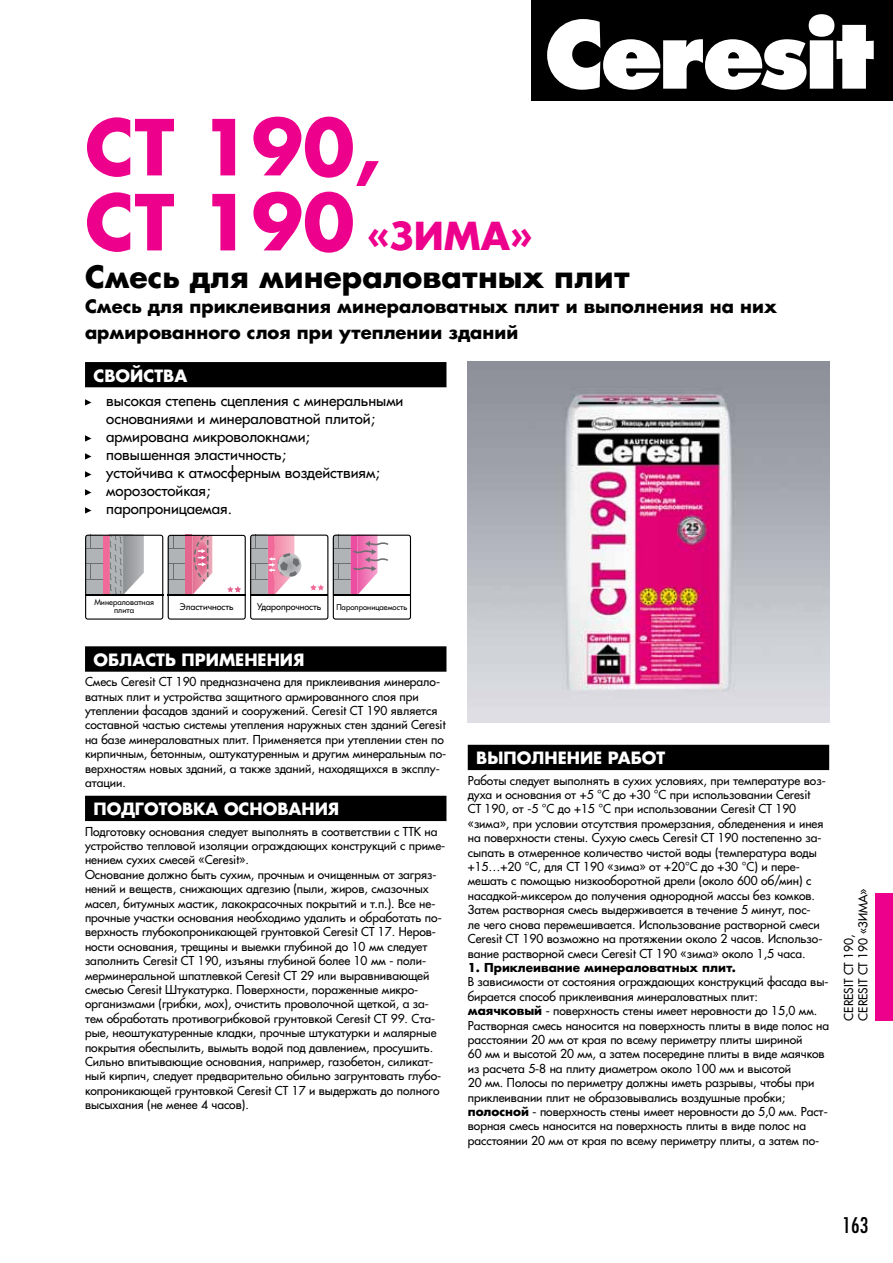
<style>
.page{position:relative;width:893px;height:1263px;background:#fff}
.page>*{position:absolute;margin:0;border:0;box-sizing:border-box;transform-origin:0 0}
.t1{font:700 75px "Favorit";color:#ec008c}
.t2{font:700 37.5px "Favorit";color:#ec008c}
.t3{font:700 30px "Favorit";color:#000}
.t4{font:21px "Favorit Condensed";color:#000}
.t5{font:700 18px/25.5px "Favorit";color:#000}
.t6{font:700 16.5px "Favorit";color:#fff}
.t7{font:15px/18px "Favorit";color:#000}
.t8{font:12px/14.4px "Favorit";color:#000}
.t9{font:700 12px "Favorit";color:#000}
.t10{font:9px "Favorit";color:#000}
.t11{font:8.85px "Favorit";color:#000}
.t12{font:7.8px/7.8px "Favorit";color:#000;text-align:center}
.s1{font-size:75px}
.s2{font-weight:700}
</style>
<div class="page">
<div style="left:531px;top:0;width:362px;height:101px;background:#000"></div>
<svg style="left:547px;top:14px;width:327px;height:76px"></svg>
<div style="left:85px;top:362px;width:361px;height:26px;background:#000"></div>
<div style="left:85px;top:646px;width:361px;height:26px;background:#000"></div>
<div style="left:85px;top:796px;width:361px;height:25px;background:#000"></div>
<svg style="left:85px;top:399px;width:6px;height:7px"></svg>
<svg style="left:85px;top:435px;width:6px;height:7px"></svg>
<svg style="left:85px;top:453px;width:6px;height:7px"></svg>
<svg style="left:85px;top:471px;width:6px;height:7px"></svg>
<svg style="left:85px;top:489px;width:6px;height:7px"></svg>
<svg style="left:85px;top:507px;width:6px;height:7px"></svg>
<svg style="left:85px;top:535px;width:326px;height:85px"></svg>
<div style="left:468px;top:745px;width:361px;height:25px;background:#000"></div>
<img style="left:468px;top:361px;width:361px;height:362px">
<div style="left:876px;top:893px;width:17px;height:127px;background:#ec008c"></div>
<h1 class="t1" style="left:85px;top:95px;width:297px">CТ 190,</h1>
<h2 class="t2" style="left:85px;top:210px;width:449px"><span class="s1">СТ 190</span> «ЗИМА»</h2>
<h3 class="t3" style="left:85px;top:255px;width:546px">Смесь для минераловатных плит</h3>
<h3 class="t5" style="left:85px;top:293px;width:693px">Смесь для приклеивания минераловатных плит и выполнения на них армированного слоя при утеплении зданий</h3>
<h3 class="t6" style="left:94px;top:364px;width:95px">СВОЙСТВА</h3>
<p class="t7" style="left:106px;top:391px;width:299px">высокая степень сцепления с минеральными основаниями и минераловатной плитой; армирована микроволокнами;<br>повышенная эластичность;<br>устойчива к атмосферным воздействиям; морозостойкая;<br>паропроницаемая.</p>
<p class="t12" style="left:94px;top:598px;width:61px">Минераловатная плита</p>
<p class="t11" style="left:180px;top:600px;width:55px">Эластичность</p>
<p class="t10" style="left:257px;top:600px;width:66px">Ударопрочность</p>
<p class="t12" style="left:336px;top:603px;width:73px">Паропроницаемость</p>
<h3 class="t6" style="left:94px;top:648px;width:212px">ОБЛАСТЬ ПРИМЕНЕНИЯ</h3>
<p class="t8" style="left:85px;top:674px;width:363px">Смесь Ceresit CT 190 предназначена для приклеивания минерало&shy;ватных плит и устройства защитного армированного слоя при утеплении фасадов зданий и сооружений. Ceresit CT 190 является составной частью системы утепления наружных стен зданий Ceresit на базе минераловатных плит. Применяется при утеплении стен по кирпичным, бетонным, оштукатуренным и другим минеральным по&shy;верхностям новых зданий, а также зданий, находящихся в эксплу&shy;атации.</p>
<h3 class="t6" style="left:94px;top:797px;width:247px">ПОДГОТОВКА ОСНОВАНИЯ</h3>
<p class="t8" style="left:85px;top:824px;width:362px">Подготовку основания следует выполнять в соответствии с ТТК на устройство тепловой изоляции ограждающих конструкций с приме&shy;нением сухих смесей «Ceresit».<br>Основание должно быть сухим, прочным и очищенным от загряз&shy;нений и веществ, снижающих адгезию (пыли, жиров, смазочных масел, битумных мастик, лакокрасочных покрытий и т.п.). Все не&shy;прочные участки основания необходимо удалить и обработать по&shy;верхность глубокопроникающей грунтовкой Ceresit СТ 17. Неров&shy;ности основания, трещины и выемки глубиной до 10 мм следует заполнить Ceresit СТ 190, изъяны глубиной более 10 мм - поли&shy;мерминеральной шпатлевкой Ceresit CT 29 или выравнивающей смесью Ceresit Штукатурка. Поверхности, пораженные микро&shy;организмами (грибки, мох), очистить проволочной щеткой, а за&shy;тем обработать противогрибковой грунтовкой Ceresit CT 99. Ста&shy;рые, неоштукатуренные кладки, прочные штукатурки и малярные покрытия обеспылить, вымыть водой под давлением, просушить.<br>Сильно впитывающие основания, например, газобетон, силикат&shy;ный кирпич, следует предварительно обильно загрунтовать глубо&shy;копроникающей грунтовкой Ceresit CT 17 и выдержать до полного высыхания (не менее 4 часов).</p>
<h3 class="t6" style="left:476px;top:746px;width:191px">ВЫПОЛНЕНИЕ РАБОТ</h3>
<p class="t8" style="left:468px;top:773px;width:359px">Работы следует выполнять в сухих условиях, при температуре воз&shy;духа и основания от +5 °С до +30 °С при использовании Ceresit CT 190, от -5 °С до +15 °С при использовании Ceresit CT 190 «зима», при условии отсутствия промерзания, обледенения и инея на поверхности стены. Сухую смесь Ceresit CT 190 постепенно за&shy;сыпать в отмеренное количество чистой воды (температура воды +15…+20 °С, для СТ 190 «зима» от +20°С до +30 °С) и пере&shy;мешать с помощью низкооборотной дрели (около 600 об/мин) с насадкой-миксером до получения однородной массы без комков.<br>Затем растворная смесь выдерживается в течение 5 минут, пос&shy;ле чего снова перемешивается. Использование растворной смеси Ceresit СТ 190 возможно на протяжении около 2 часов. Использо&shy;вание растворной смеси Ceresit CT 190 «зима» около 1,5 часа.</p>
<p class="t9" style="left:468px;top:959px;width:270px">1. Приклеивание минераловатных плит.</p>
<p class="t8" style="left:468px;top:974px;width:363px">В зависимости от состояния ограждающих конструкций фасада вы&shy;бирается способ приклеивания минераловатных плит: <span class="s2">маячковый</span> - поверхность стены имеет неровности до 15,0 мм.<br>Растворная смесь наносится на поверхность плиты в виде полос на расстоянии 20 мм от края по всему периметру плиты шириной<br>60 мм и высотой 20 мм, а затем посередине плиты в виде маячков из расчета 5-8 на плиту диаметром около 100 мм и высотой<br>20 мм. Полосы по периметру должны иметь разрывы, чтобы при приклеивании плит не образовывались воздушные пробки; <span class="s2">полосной</span> - поверхность стены имеет неровности до 5,0 мм. Раст&shy;ворная смесь наносится на поверхность плиты в виде полос на расстоянии 20 мм от края по всему периметру плиты, а затем по-</p>
<p class="t8" style="left:841px;top:1020px;width:134px;rotate:-90deg">CERESIT CT 190,<br>CERESIT CT 190 «ЗИМА»</p>
<h3 class="t4" style="left:843px;top:1212px;width:27px">163</h3>
</div>
